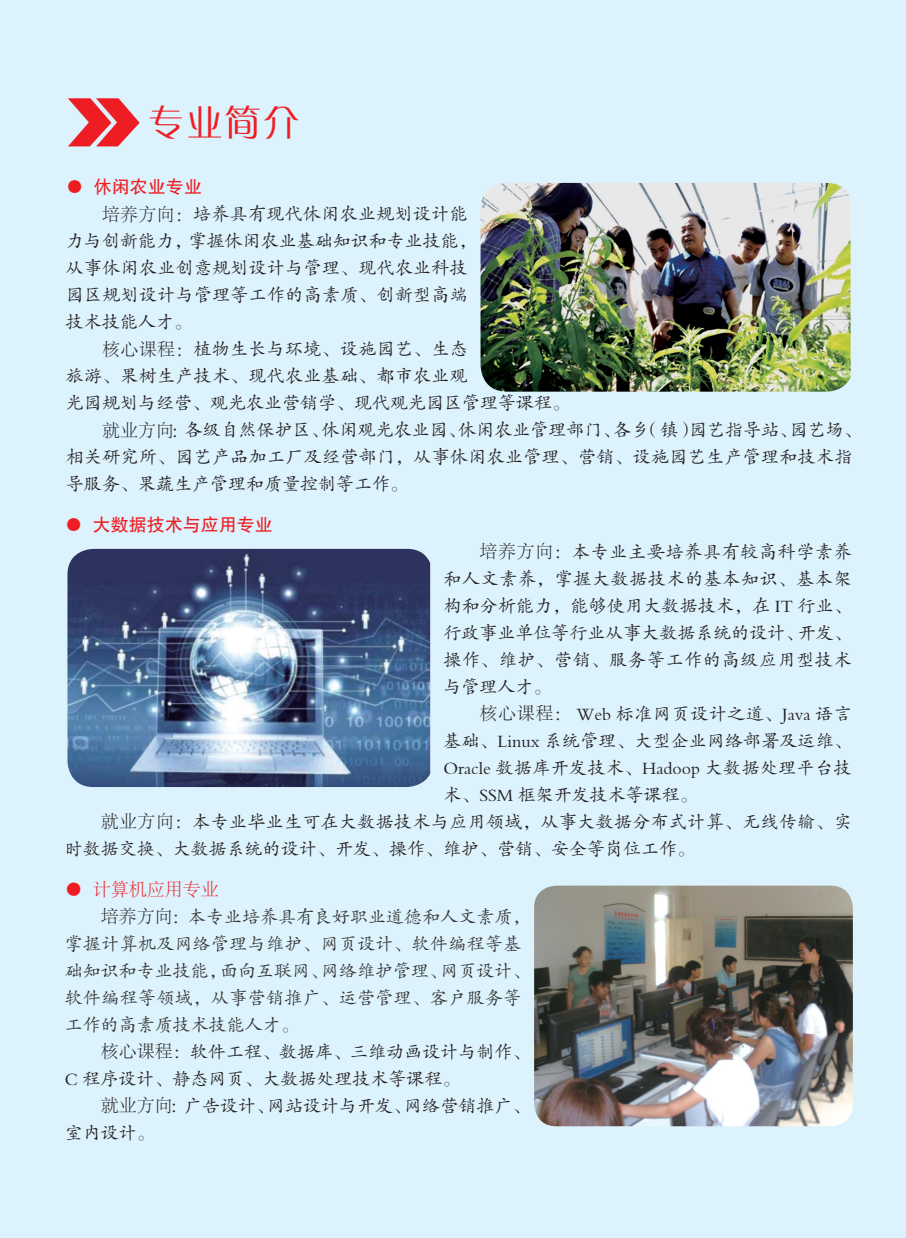
<style>
.page{position:relative;width:906px;height:1238px;background:#fff}
.page>*{position:absolute;margin:0;border:0;box-sizing:border-box;transform-origin:0 0}
.t1{font:36px "FZZQJW GB1 0";color:#ee1d23}
.t2{font:18px/27px "FZKTK GBK1 0";color:#231f20}
.t3{font:18px/27px "FZKTK GBK1 0";color:#333}
.t4{font:18px "FZKTK GBK1 0";letter-spacing:.02em;color:#231f20}
.t5{font:18px "FZKTK GBK1 0";letter-spacing:.025em;color:#231f20}
.t6{font:18px "FZKTK GBK1 0";letter-spacing:.035em;color:#231f20}
.t7{font:18px "FZHTK GBK1 0";color:#ee1d23}
.t8{font:300 18px "Adobe Song Std";color:#ee1d23}
.s1{font-family:"Adobe Song Std";font-weight:300}
.s2{font-family:"Adobe Song Std";font-weight:300;color:#231f20}
</style>
<div class="page">
<div style="left:0;top:0;width:906px;height:1237px;background:#dcf2fc"></div>
<svg style="left:68px;top:98px;width:72px;height:48px"></svg>
<img style="left:480px;top:183px;width:370px;height:208px">
<img style="left:534px;top:885px;width:319px;height:241px">
<img style="left:67px;top:549px;width:363px;height:238px">
<h1 class="t1" style="left:148px;top:103px;width:153px">专业简介</h1>
<p class="t7" style="left:66px;top:177px;width:137px">● 休闲农业专业</p>
<p class="t2" style="left:66px;top:201px;width:412px;text-indent:36px"><span class="s1">培养方向：</span>培养具有现代休闲农业规划设计能力与创新能力，掌握休闲农业基础知识和专业技能，从事休闲农业创意规划设计与管理、现代农业科技园区规划设计与管理等工作的高素质、创新型高端技术技能人才。</p>
<p class="t4" style="left:102px;top:340px;width:367px"><span class="s1">核心课程：</span>植物生长与环境、设施园艺、生态</p>
<p class="t2" style="left:66px;top:363px;width:403px">旅游、果树生产技术、现代农业基础、都市农业观</p>
<p class="t2" style="left:66px;top:390px;width:505px">光园规划与经营、观光农业营销学、现代观光园区管理等课程。</p>
<p class="t2" style="left:102px;top:417px;width:761px"><span class="s1">就业方向：</span>各级自然保护区、休闲观光农业园、休闲农业管理部门、各乡（镇）园艺指导站、园艺场、</p>
<p class="t4" style="left:66px;top:448px;width:788px">相关研究所、园艺产品加工厂及经营部门，从事休闲农业管理、营销、设施园艺生产管理和技术指</p>
<p class="t2" style="left:66px;top:471px;width:343px">导服务、果蔬生产管理和质量控制等工作。</p>
<p class="t7" style="left:65px;top:514px;width:209px">● 大数据技术与应用专业</p>
<p class="t2" style="left:443px;top:538px;width:410px;text-align:justify;text-indent:36px"><span class="s1">培养方向：</span>本专业主要培养具有较高科学素养和人文素养，掌握大数据技术的基本知识、基本架构和分析能力，能够使用大数据技术，在 IT 行业、行政事业单位等行业从事大数据系统的设计、开发、操作、维护、营销、服务等工作的高级应用型技术与管理人才。</p>
<p class="t6" style="left:479px;top:704px;width:374px"><span class="s1">核心课程：</span> Web 标准网页设计之道、Java 语言</p>
<p class="t2" style="left:443px;top:727px;width:410px">基础、Linux 系统管理、大型企业网络部署及运维、</p>
<p class="t5" style="left:443px;top:758px;width:410px">Oracle 数据库开发技术、Hadoop 大数据处理平台技</p>
<p class="t2" style="left:443px;top:781px;width:256px">术、SSM 框架开发技术等课程。</p>
<p class="t4" style="left:101px;top:812px;width:752px"><span class="s1">就业方向：</span>本专业毕业生可在大数据技术与应用领域，从事大数据分布式计算、无线传输、实</p>
<p class="t2" style="left:65px;top:835px;width:632px">时数据交换、大数据系统的设计、开发、操作、维护、营销、安全等岗位工作。</p>
<p class="t8" style="left:65px;top:879px;width:155px">● 计算机应用专业</p>
<p class="t3" style="left:65px;top:903px;width:467px;text-indent:36px"><span class="s2">培养方向：</span>本专业培养具有良好职业道德和人文素质，掌握计算机及网络管理与维护、网页设计、软件编程等基础知识和专业技能，面向互联网、网络维护管理、网页设计、软件编程等领域，从事营销推广、运营管理、客户服务等工作的高素质技术技能人才。</p>
<p class="t2" style="left:65px;top:1038px;width:467px;text-indent:36px"><span class="s1">核心课程：</span>软件工程、数据库、三维动画设计与制作、<br>C 程序设计、静态网页、大数据处理技术等课程。</p>
<p class="t2" style="left:65px;top:1092px;width:467px;text-indent:36px"><span class="s1">就业方向：</span>广告设计、网站设计与开发、网络营销推广、室内设计。</p>
</div>
